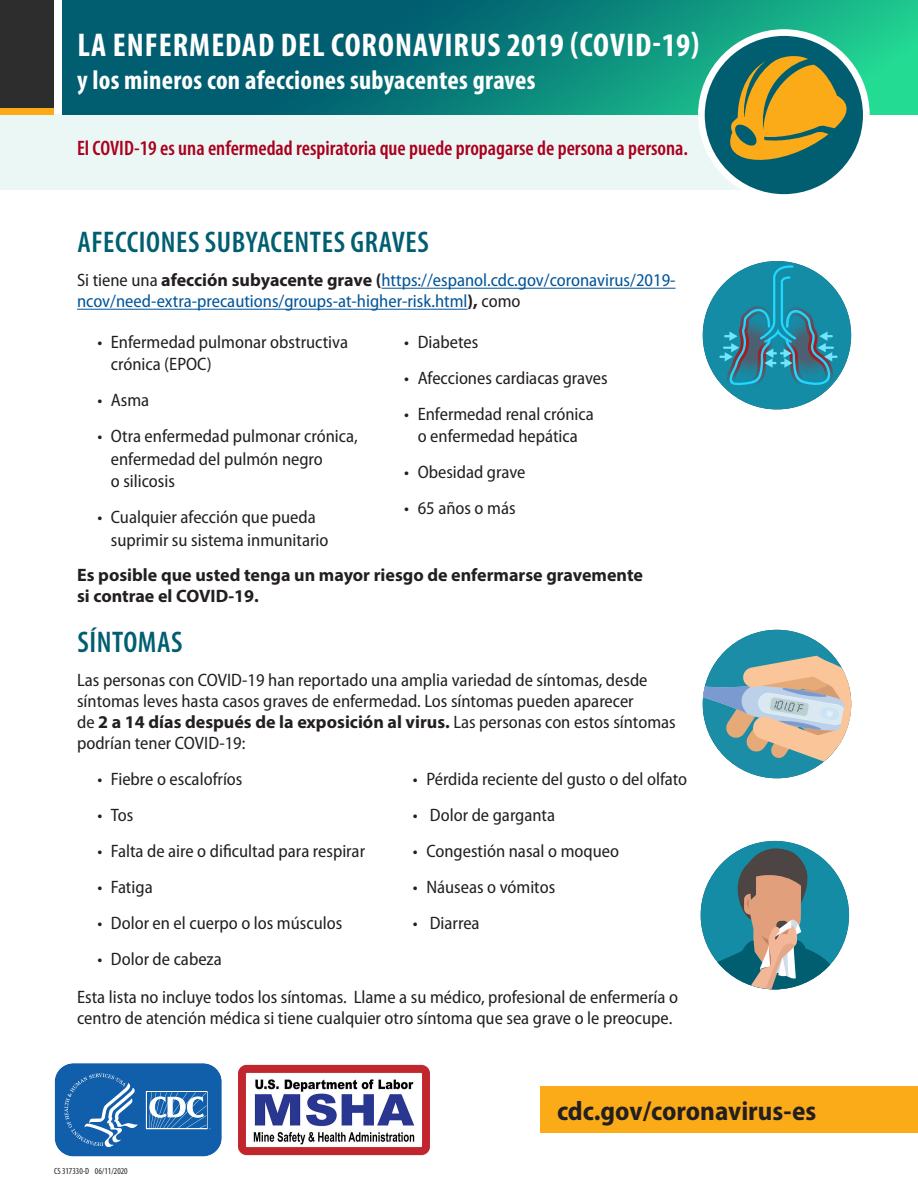
<style>
.page{position:relative;width:918px;height:1188px;background:#fff}
.page>*{position:absolute;margin:0;border:0;box-sizing:border-box;transform-origin:0 0}
.H1_BOLD{font:700 condensed 33px "Myriad Pro";letter-spacing:.03em;color:#fff}
.t1{font:600 condensed 30px "Myriad Pro";letter-spacing:.02em;color:#005e70}
.H1_BOLD_WHITE{font:700 condensed 27px "Myriad Pro";letter-spacing:.01em;color:#fff}
.BOTTOM_LINK_For_more{font:700 semi-condensed 27px "Myriad Pro";color:#231f20}
.H2_black{font:600 condensed 21px "Myriad Pro";color:#aa001e}
.p_myriad{font:semi-condensed 18px/22.5px "Myriad Pro";color:#231f20}
.p_myriad-2{font:semi-condensed 18px/21px "Myriad Pro";color:#005499}
.p_myriad-3{font:700 18px/21px "Myriad Pro";color:#231f20}
.t2{font:condensed 9px "Myriad Pro";color:#231f20}
.s1{color:#231f20}
.s2{font-weight:700;font-stretch:normal;color:#231f20}
.s3{font-weight:700;font-stretch:normal}
</style>
<div class="page">
<div style="left:0;top:114px;width:794px;height:76px;background:#ebf7f5"></div>
<div style="left:540px;top:1086px;width:378px;height:47px;background:#fbab18"></div>
<svg style="left:54px;top:1063px;width:168px;height:94px;background:#3576b7"></svg>
<svg style="left:62px;top:0;width:856px;height:114px;background:#097d79"></svg>
<div style="left:0;top:0;width:54px;height:108px;background:#2d2d2d"></div>
<div style="left:0;top:108px;width:54px;height:6px;background:#fbab18"></div>
<img style="left:239px;top:1064px;width:191px;height:92px">
<hr style="left:382px;top:288px;width:294px;height:1px;background:#005499">
<hr style="left:77px;top:309px;width:391px;height:1px;background:#005499">
<div style="left:701px;top:841px;width:148px;height:148px;background:#158ca6;border-radius:50%"></div>
<svg style="left:702px;top:845px;width:137px;height:144px"></svg>
<div style="left:703px;top:261px;width:148px;height:148px;background:#158ca6;border-radius:50%"></div>
<svg style="left:720px;top:264px;width:116px;height:123px"></svg>
<div style="left:703px;top:630px;width:148px;height:148px;background:#1b8da7;border-radius:50%"></div>
<svg style="left:703px;top:645px;width:148px;height:133px"></svg>
<svg style="left:701px;top:33px;width:165px;height:165px;background:#2c7a88"></svg>
<svg style="left:718px;top:54px;width:134px;height:116px;background:#7c8649"></svg>
<div style="left:698px;top:29px;width:172px;height:172px;border:7px solid #fff;border-radius:50%"></div>
<h1 class="H1_BOLD" style="left:77px;top:25px;width:623px">LA ENFERMEDAD DEL CORONAVIRUS 2019 (COVID-19)</h1>
<h1 class="H1_BOLD_WHITE" style="left:77px;top:63px;width:460px">y los mineros con afecciones subyacentes graves</h1>
<h2 class="H2_black" style="left:77px;top:136px;width:613px">El COVID-19 es una enfermedad respiratoria que puede propagarse de persona a persona.</h2>
<h3 class="t1" style="left:77px;top:226px;width:353px">AFECCIONES SUBYACENTES GRAVES</h3>
<p class="p_myriad-2" style="left:77px;top:270px;width:600px"><span class="s1">Si tiene una</span> <span class="s2">afección subyacente grave (</span>https://espanol.cdc.gov/coronavirus/2019- ncov/need-extra-precautions/groups-at-higher-risk.html<span class="s2">),</span> <span class="s1">como</span></p>
<p class="p_myriad" style="left:111px;top:331px;width:239px;text-indent:-14px">• Enfermedad pulmonar obstructiva crónica (EPOC)</p>
<p class="p_myriad" style="left:97px;top:389px;width:54px">• Asma</p>
<p class="p_myriad" style="left:111px;top:425px;width:249px;text-indent:-14px">• Otra enfermedad pulmonar crónica, enfermedad del pulmón negro<br>o silicosis</p>
<p class="p_myriad" style="left:111px;top:506px;width:219px;text-indent:-14px">• Cualquier afección que pueda suprimir su sistema inmunitario</p>
<p class="p_myriad" style="left:404px;top:331px;width:76px">• Diabetes</p>
<p class="p_myriad" style="left:404px;top:367px;width:205px">• Afecciones cardiacas graves</p>
<p class="p_myriad" style="left:404px;top:403px;width:191px;text-align:center">• Enfermedad renal crónica o enfermedad hepática</p>
<p class="p_myriad" style="left:404px;top:461px;width:123px">• Obesidad grave</p>
<p class="p_myriad" style="left:404px;top:497px;width:113px">• 65 años o más</p>
<p class="p_myriad-3" style="left:77px;top:564px;width:567px">Es posible que usted tenga un mayor riesgo de enfermarse gravemente si contrae el COVID-19.</p>
<h3 class="t1" style="left:77px;top:625px;width:107px">SÍNTOMAS</h3>
<p class="p_myriad" style="left:77px;top:670px;width:600px;line-height:21px">Las personas con COVID-19 han reportado una amplia variedad de síntomas, desde síntomas leves hasta casos graves de enfermedad. Los síntomas pueden aparecer<br>de <span class="s3">2 a 14 días después de la exposición al virus.</span> Las personas con estos síntomas podrían tener COVID-19:</p>
<p class="p_myriad" style="left:97px;top:768px;width:147px">• Fiebre o escalofríos</p>
<p class="p_myriad" style="left:97px;top:804px;width:37px">• Tos</p>
<p class="p_myriad" style="left:97px;top:840px;width:269px">• Falta de aire o dificultad para respirar</p>
<p class="p_myriad" style="left:97px;top:876px;width:57px">• Fatiga</p>
<p class="p_myriad" style="left:97px;top:912px;width:246px">• Dolor en el cuerpo o los músculos</p>
<p class="p_myriad" style="left:97px;top:948px;width:126px">• Dolor de cabeza</p>
<p class="p_myriad" style="left:413px;top:768px;width:276px">• Pérdida reciente del gusto o del olfato</p>
<p class="p_myriad" style="left:413px;top:804px;width:144px">• Dolor de garganta</p>
<p class="p_myriad" style="left:413px;top:840px;width:208px">• Congestión nasal o moqueo</p>
<p class="p_myriad" style="left:413px;top:876px;width:144px">• Náuseas o vómitos</p>
<p class="p_myriad" style="left:413px;top:912px;width:68px">• Diarrea</p>
<p class="p_myriad" style="left:77px;top:987px;width:603px;line-height:21px">Esta lista no incluye todos los síntomas. Llame a su médico, profesional de enfermería o centro de atención médica si tiene cualquier otro síntoma que sea grave o le preocupe.</p>
<p class="t2" style="left:54px;top:1166px;width:75px">CS 317330-D 06/11/2020</p>
<p class="BOTTOM_LINK_For_more" style="left:557px;top:1096px;width:261px">cdc.gov/coronavirus-es</p>
</div>
